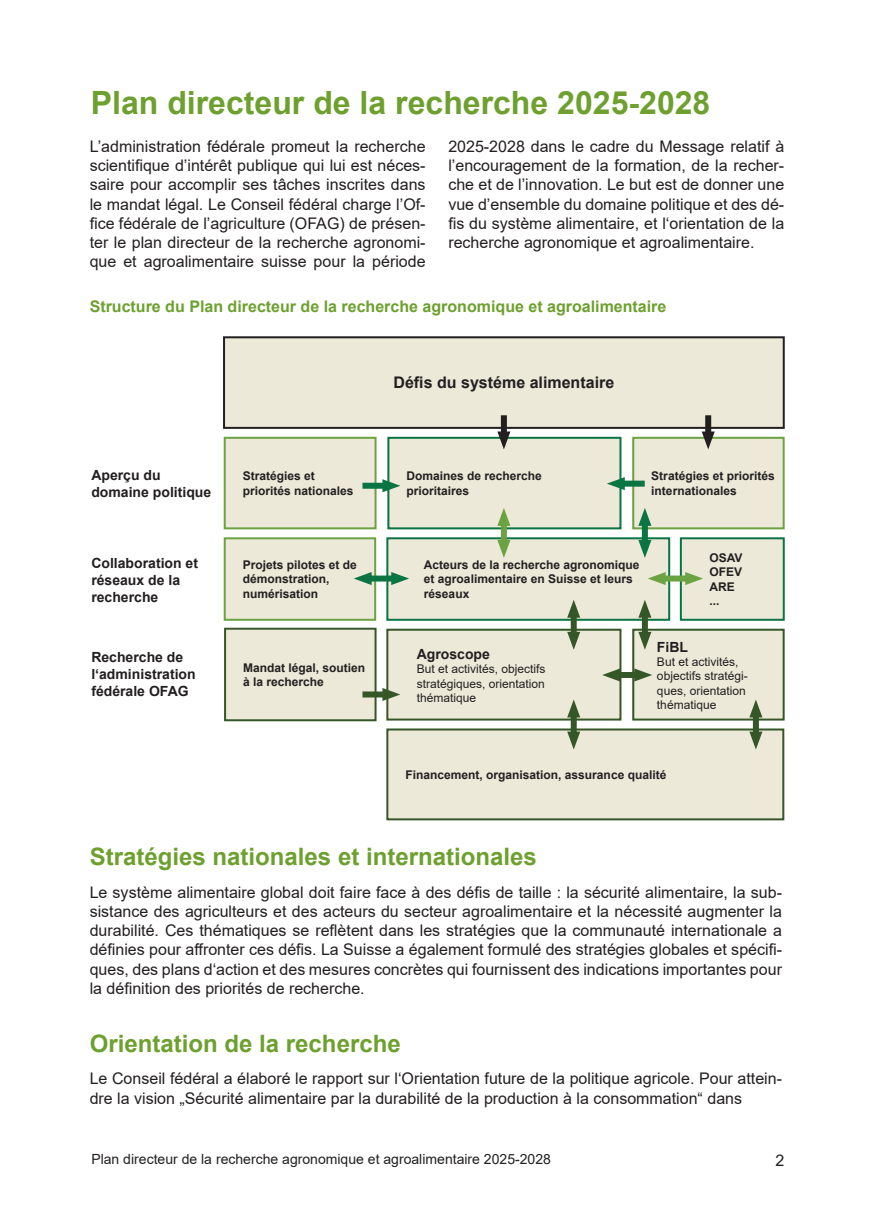
<style>
.page{position:relative;width:874px;height:1225px;background:#fff}
.page>*{position:absolute;margin:0;border:0;box-sizing:border-box;transform-origin:0 0}
.t1{font:700 32px "Arial";color:#6da02f}
.t2{font:700 24px "Arial";color:#6da02f}
.t3{font:16px/19.2px "Arial";color:#231f20;text-align:justify}
.t4{font:700 16px "Arial";color:#6da02f}
.t5{font:700 16px "Arial";color:#231f20}
.t6{font:700 14px "Arial";color:#231f20}
.t7{font:14px "Arial";color:#231f20}
.t8{font:700 12px/14.4px "Arial";color:#231f20}
.t9{font:12px/14.4px "Arial";color:#231f20}
</style>
<div class="page">
<div style="left:224px;top:337px;width:559px;height:91px;background:#ece9d9"></div>
<div style="left:387px;top:438px;width:233px;height:90px;background:#ece9d9"></div>
<div style="left:632px;top:438px;width:151px;height:90px;background:#ece9d9"></div>
<div style="left:386px;top:537px;width:284px;height:84px;background:#ece9d9;border:2px solid #0a7442"></div>
<div style="left:679px;top:537px;width:105px;height:84px;background:#ece9d9;border:2px solid #0a7442"></div>
<div style="left:387px;top:729px;width:396px;height:90px;background:#ece9d9"></div>
<div style="left:632px;top:629px;width:151px;height:90px;background:#ece9d9"></div>
<div style="left:387px;top:629px;width:233px;height:90px;background:#ece9d9"></div>
<div style="left:387px;top:437px;width:234px;height:92px;border:2px solid #0a7442"></div>
<div style="left:386px;top:628px;width:235px;height:92px;border:2px solid #355728"></div>
<div style="left:632px;top:437px;width:152px;height:92px;border:2px solid #6ba342"></div>
<div style="left:632px;top:628px;width:152px;height:92px;border:2px solid #355728"></div>
<div style="left:386px;top:728px;width:397px;height:92px;border:2px solid #355728"></div>
<div style="left:223px;top:336px;width:561px;height:93px;border:2px solid #231f20"></div>
<div style="left:224px;top:538px;width:151px;height:82px;background:#ece9d9"></div>
<div style="left:224px;top:438px;width:151px;height:90px;background:#ece9d9"></div>
<div style="left:224px;top:629px;width:151px;height:91px;background:#ece9d9"></div>
<div style="left:500px;top:520px;width:6px;height:25px;background:#6ba342"></div>
<svg style="left:497px;top:540px;width:13px;height:18px"></svg>
<svg style="left:497px;top:508px;width:13px;height:18px"></svg>
<div style="left:224px;top:628px;width:152px;height:93px;border:2px solid #355728"></div>
<div style="left:223px;top:537px;width:153px;height:84px;border:2px solid #6ba342"></div>
<div style="left:223px;top:437px;width:153px;height:92px;border:2px solid #6ba342"></div>
<div style="left:362px;top:691px;width:26px;height:6px;background:#355728"></div>
<svg style="left:382px;top:688px;width:18px;height:13px"></svg>
<div style="left:366px;top:575px;width:30px;height:6px;background:#0a7442"></div>
<svg style="left:391px;top:572px;width:18px;height:13px"></svg>
<svg style="left:354px;top:572px;width:17px;height:13px"></svg>
<div style="left:500px;top:415px;width:6px;height:22px;background:#231f20"></div>
<svg style="left:497px;top:431px;width:13px;height:18px"></svg>
<svg style="left:704px;top:415px;width:6px;height:16px"></svg>
<svg style="left:701px;top:431px;width:13px;height:18px"></svg>
<div style="left:641px;top:520px;width:6px;height:25px;background:#0a7442"></div>
<svg style="left:638px;top:540px;width:13px;height:18px"></svg>
<svg style="left:638px;top:508px;width:13px;height:18px"></svg>
<div style="left:641px;top:612px;width:6px;height:25px;background:#355728"></div>
<svg style="left:638px;top:632px;width:13px;height:18px"></svg>
<svg style="left:638px;top:600px;width:13px;height:17px"></svg>
<div style="left:752px;top:712px;width:6px;height:25px;background:#355728"></div>
<svg style="left:749px;top:731px;width:13px;height:18px"></svg>
<svg style="left:749px;top:699px;width:13px;height:18px"></svg>
<div style="left:570px;top:712px;width:6px;height:25px;background:#355728"></div>
<svg style="left:567px;top:731px;width:13px;height:18px"></svg>
<svg style="left:567px;top:699px;width:13px;height:18px"></svg>
<div style="left:570px;top:612px;width:6px;height:25px;background:#355728"></div>
<svg style="left:567px;top:632px;width:13px;height:18px"></svg>
<svg style="left:567px;top:600px;width:13px;height:17px"></svg>
<div style="left:659px;top:575px;width:31px;height:6px;background:#6ba342"></div>
<svg style="left:685px;top:572px;width:17px;height:13px"></svg>
<svg style="left:648px;top:572px;width:17px;height:13px"></svg>
<div style="left:619px;top:480px;width:25px;height:6px;background:#0a7442"></div>
<svg style="left:607px;top:477px;width:17px;height:13px"></svg>
<div style="left:614px;top:672px;width:25px;height:6px;background:#355728"></div>
<svg style="left:602px;top:668px;width:17px;height:13px"></svg>
<svg style="left:634px;top:668px;width:18px;height:13px"></svg>
<div style="left:362px;top:483px;width:26px;height:6px;background:#0a7442"></div>
<svg style="left:382px;top:479px;width:18px;height:13px"></svg>
<p class="t1" style="left:91px;top:80px;width:620px">Plan directeur de la recherche 2025-2028</p>
<p class="t3" style="left:90px;top:137px;width:337px">L’administration fédérale promeut la recherche scientifique d’intérêt publique qui lui est néces&shy;saire pour accomplir ses tâches inscrites dans le mandat légal. Le Conseil fédéral charge l’Of&shy;fice fédérale de l’agriculture (OFAG) de présen&shy;ter le plan directeur de la recherche agronomi&shy;que et agroalimentaire suisse pour la période</p>
<p class="t3" style="left:448px;top:137px;width:337px">2025-2028 dans le cadre du Message relatif à l’encouragement de la formation, de la recher&shy;che et de l’innovation. Le but est de donner une vue d’ensemble du domaine politique et des dé&shy;fis du système alimentaire, et l‘orientation de la recherche agronomique et agroalimentaire.</p>
<p class="t4" style="left:90px;top:295px;width:578px">Structure du Plan directeur de la recherche agronomique et agroalimentaire</p>
<p class="t6" style="left:91px;top:465px;width:71px">Aperçu du</p>
<p class="t6" style="left:91px;top:482px;width:121px">domaine politique</p>
<p class="t6" style="left:91px;top:553px;width:108px">Collaboration et</p>
<p class="t6" style="left:91px;top:570px;width:90px">réseaux de la</p>
<p class="t6" style="left:91px;top:587px;width:68px">recherche</p>
<p class="t6" style="left:91px;top:647px;width:93px">Recherche de</p>
<p class="t6" style="left:91px;top:664px;width:106px">l‘administration</p>
<p class="t6" style="left:91px;top:681px;width:99px">fédérale OFAG</p>
<p class="t5" style="left:393px;top:371px;width:222px">Défis du systéme alimentaire</p>
<p class="t8" style="left:242px;top:469px;width:74px">Stratégies et</p>
<p class="t8" style="left:242px;top:483px;width:112px">priorités nationales</p>
<p class="t8" style="left:242px;top:558px;width:116px">Projets pilotes et de</p>
<p class="t8" style="left:242px;top:572px;width:88px">démonstration,</p>
<p class="t8" style="left:242px;top:586px;width:77px">numérisation</p>
<p class="t8" style="left:243px;top:660px;width:124px">Mandat légal, soutien</p>
<p class="t8" style="left:243px;top:675px;width:82px">à la recherche</p>
<p class="t8" style="left:406px;top:469px;width:137px">Domaines de recherche</p>
<p class="t8" style="left:406px;top:483px;width:64px">prioritaires</p>
<p class="t8" style="left:651px;top:469px;width:125px">Stratégies et priorités</p>
<p class="t8" style="left:651px;top:483px;width:87px">internationales</p>
<p class="t8" style="left:423px;top:558px;width:217px">Acteurs de la recherche agronomique et agroalimentaire en Suisse et leurs réseaux</p>
<p class="t6" style="left:416px;top:644px;width:75px">Agroscope</p>
<p class="t9" style="left:416px;top:662px;width:130px">But et activités, objectifs</p>
<p class="t9" style="left:416px;top:676px;width:130px">stratégiques, orientation</p>
<p class="t9" style="left:416px;top:690px;width:61px">thématique</p>
<p class="t8" style="left:709px;top:550px;width:35px">OSAV</p>
<p class="t8" style="left:709px;top:565px;width:34px">OFEV</p>
<p class="t8" style="left:709px;top:579px;width:27px">ARE</p>
<p class="t8" style="left:709px;top:594px;width:12px">...</p>
<p class="t6" style="left:656px;top:637px;width:33px">FiBL</p>
<p class="t9" style="left:656px;top:654px;width:92px">But et activités, objectifs stratégi&shy;ques, orientation thématique</p>
<p class="t8" style="left:405px;top:767px;width:262px">Financement, organisation, assurance qualité</p>
<p class="t2" style="left:90px;top:840px;width:448px">Stratégies nationales et internationales</p>
<p class="t3" style="left:90px;top:882px;width:693px">Le système alimentaire global doit faire face à des défis de taille : la sécurité alimentaire, la sub&shy;sistance des agriculteurs et des acteurs du secteur agroalimentaire et la nécessité augmenter la durabilité. Ces thématiques se reflètent dans les stratégies que la communauté internationale a définies pour affronter ces défis. La Suisse a également formulé des stratégies globales et spécifi&shy;ques, des plans d‘action et des mesures concrètes qui fournissent des indications importantes pour la définition des priorités de recherche.</p>
<p class="t2" style="left:90px;top:1026px;width:312px">Orientation de la recherche</p>
<p class="t3" style="left:90px;top:1069px;width:693px">Le Conseil fédéral a élaboré le rapport sur l‘Orientation future de la politique agricole. Pour attein&shy;dre la vision „Sécurité alimentaire par la durabilité de la production à la consommation“ dans</p>
<p class="t7" style="left:91px;top:1149px;width:461px">Plan directeur de la recherche agronomique et agroalimentaire 2025-2028</p>
<p class="t3" style="left:775px;top:1150px;width:10px">2</p>
</div>
